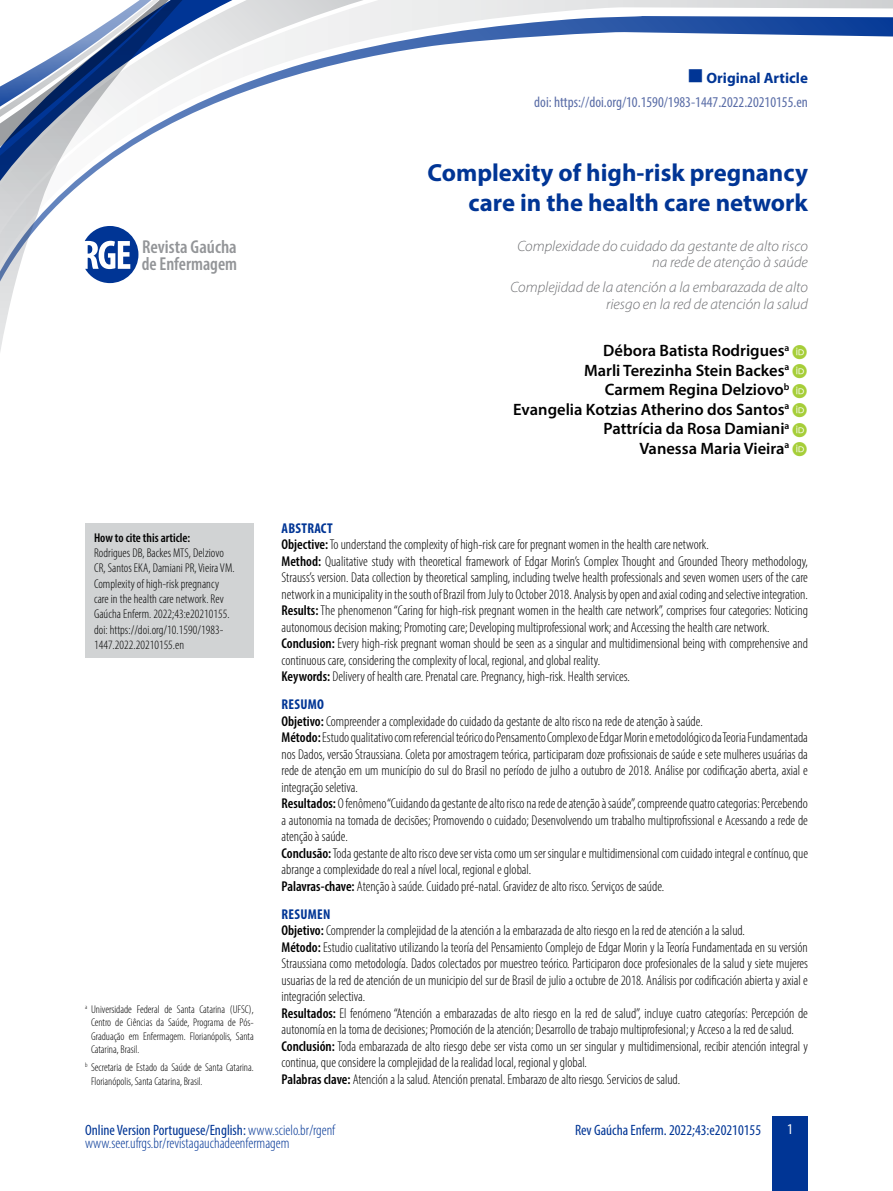
<style>
.page{position:relative;width:893px;height:1191px;background:#fff}
.page>*{position:absolute;margin:0;border:0;box-sizing:border-box;transform-origin:0 0}
.t1{font:700 24.75px/29.7px "Myriad Pro";color:#003595;text-align:right}
.t2{font:600 condensed 18.75px/16.6px "Myriad Pro";color:#939598}
.t3{font:600 16.5px/19.5px "Myriad Pro";color:#000;text-align:right}
.t4{font:italic 300 15px/16.5px "Myriad Pro";color:#6d6e71;text-align:right}
.t5{font:condensed 15px "Myriad Pro";color:#003595}
.t6{font:condensed 15px "Myriad Pro";color:#5a6da7}
.t7{font:300 condensed 15px "Myriad Pro";color:#003595}
.t8{font:700 15px "Myriad Pro";color:#003595}
.t9{font:condensed 15px "Myriad Pro";color:#fff}
.t10{font:300 condensed 14.25px/16.5px "Myriad Pro";color:#000}
.t11{font:300 condensed 12.75px/15.3px "Myriad Pro";letter-spacing:.005em;color:#000}
.t12{font:600 condensed 12.75px "Myriad Pro";color:#000}
.t13{font:300 condensed 11.25px/13.5px "Myriad Pro";color:#000;text-align:justify}
.s1{font-weight:700;color:#003595}
.s2{font-weight:600}
.s3{font-weight:300}
</style>
<div class="page">
<svg style="left:202px;top:0;width:691px;height:109px"></svg>
<svg style="left:0;top:0;width:202px;height:352px"></svg>
<div style="left:772px;top:1116px;width:36px;height:75px;background:#003595"></div>
<svg style="left:85px;top:226px;width:53px;height:57px"></svg>
<div style="left:85px;top:523px;width:169px;height:135px;background:#d1d3d4"></div>
<svg style="left:689px;top:69px;width:13px;height:14px"></svg>
<p class="t8" style="left:706px;top:68px;width:103px">Original Article</p>
<h2 class="t2" style="left:142px;top:238px;width:97px">Revista Gaúcha de Enfermagem</h2>
<p class="t12" style="left:94px;top:529px;width:98px">How to cite this article:</p>
<p class="t11" style="left:94px;top:545px;width:142px">Rodrigues DB, Backes MTS, Delziovo CR, Santos EKA, Damiani PR, Vieira VM.<br>Complexity of high-risk pregnancy care in the health care network. Rev Gaúcha Enferm. 2022;43:e20210155. doi: https://doi.org/10.1590/1983- 1447.2022.20210155.en</p>
<p class="t13" style="left:91px;top:1002px;width:164px;text-indent:-6px"><sup>a</sup> Universidade Federal de Santa Catarina (UFSC), Centro de Ciências da Saúde, Programa de Pós-Graduação em Enfermagem. Florianópolis, Santa Catarina, Brasil.</p>
<p class="t13" style="left:91px;top:1060px;width:164px;text-indent:-6px"><sup>b</sup> Secretaria de Estado da Saúde de Santa Catarina.<br>Florianópolis, Santa Catarina, Brasil.</p>
<p class="t6" style="left:534px;top:93px;width:275px">doi: https://doi.org/10.1590/1983-1447.2022.20210155.en</p>
<h1 class="t1" style="left:427px;top:157px;width:382px">Complexity of high-risk pregnancy care in the health care network</h1>
<p class="t4" style="left:517px;top:237px;width:292px">Complexidade do cuidado da gestante de alto risco na rede de atenção à saúde</p>
<p class="t4" style="left:510px;top:279px;width:299px">Complejidad de la atención a la embarazada de alto riesgo en la red de atención la salud</p>
<p class="t3" style="left:513px;top:340px;width:278px">Débora Batista Rodrigues<sup>a<br></sup>Marli Terezinha Stein Backes<sup>a<br></sup>Carmem Regina Delziovo<sup>b<br></sup>Evangelia Kotzias Atherino dos Santos<sup>a<br></sup>Pattrícia da Rosa Damiani<sup>a<br></sup>Vanessa Maria Vieira<sup>a</sup></p>
<p class="t10" style="left:281px;top:520px;width:528px"><span class="s1">ABSTRACT<br></span><span class="s2">Objective:</span> To understand the complexity of high-risk care for pregnant women in the health care network.<br><span class="s2">Method:</span> Qualitative study with theoretical framework of Edgar Morin’s Complex Thought and Grounded Theory methodology, Strauss’s version. Data collection by theoretical sampling, including twelve health professionals and seven women users of the care network in a municipality in the south of Brazil from July to October 2018. Analysis by open and axial coding and selective integration.<br><span class="s2">Results:</span> The phenomenon “Caring for high-risk pregnant women in the health care network”, comprises four categories: Noticing autonomous decision making; Promoting care; Developing multiprofessional work; and Accessing the health care network.<br><span class="s2">Conclusion:</span> Every high-risk pregnant woman should be seen as a singular and multidimensional being with comprehensive and continuous care, considering the complexity of local, regional, and global reality.<br><span class="s2">Keywords:</span> Delivery of health care. Prenatal care. Pregnancy, high-risk. Health services.</p>
<p class="t10" style="left:281px;top:696px;width:528px"><span class="s1">RESUMO<br></span><span class="s2">Objetivo:</span> Compreender a complexidade do cuidado da gestante de alto risco na rede de atenção à saúde.<br><span class="s2">Método:</span> Estudo qualitativo com referencial teórico do Pensamento Complexo de Edgar Morin e metodológico da Teoria Fundamentada nos Dados, versão Straussiana. Coleta por amostragem teórica, participaram doze profissionais de saúde e sete mulheres usuárias da rede de atenção em um município do sul do Brasil no período de julho a outubro de 2018. Análise por codificação aberta, axial e integração seletiva.<br><span class="s2">Resultados:</span> O fenômeno “Cuidando da gestante de alto risco na rede de atenção à saúde”, compreende quatro categorias: Percebendo a autonomia na tomada de decisões; Promovendo o cuidado; Desenvolvendo um trabalho multiprofissional e Acessando a rede de atenção à saúde.<br><span class="s2">Conclusão:</span> Toda gestante de alto risco deve ser vista como um ser singular e multidimensional com cuidado integral e contínuo, que abrange a complexidade do real a nível local, regional e global.<br><span class="s2">Palavras-chave:</span> Atenção à saúde. Cuidado pré-natal. Gravidez de alto risco. Serviços de saúde.</p>
<p class="t10" style="left:281px;top:905px;width:528px"><span class="s1">RESUMEN<br></span><span class="s2">Objetivo:</span> Comprender la complejidad de la atención a la embarazada de alto riesgo en la red de atención a la salud.<br><span class="s2">Método:</span> Estudio cualitativo utilizando la teoría del Pensamiento Complejo de Edgar Morin y la Teoría Fundamentada en su versión Straussiana como metodología. Dados colectados por muestreo teórico. Participaron doce profesionales de la salud y siete mujeres usuarias de la red de atención de un municipio del sur de Brasil de julio a octubre de 2018. Análisis por codificación abierta y axial e integración selectiva.<br><span class="s2">Resultados:</span> El fenómeno “Atención a embarazadas de alto riesgo en la red de salud”, incluye cuatro categorías: Percepción de autonomía en la toma de decisiones; Promoción de la atención; Desarrollo de trabajo multiprofesional; y Acceso a la red de salud.<br><span class="s2">Conclusión:</span> Toda embarazada de alto riesgo debe ser vista como un ser singular y multidimensional, recibir atención integral y continua, que considere la complejidad de la realidad local, regional y global.<br><span class="s2">Palabras clave:</span> Atención a la salud. Atención prenatal. Embarazo de alto riesgo. Servicios de salud.</p>
<p class="t5" style="left:85px;top:1121px;width:252px">Online Version Portuguese/English: <span class="s3">www.scielo.br/rgenf</span></p>
<p class="t7" style="left:85px;top:1134px;width:206px">www.seer.ufrgs.br/revistagauchadeenfermagem</p>
<p class="t5" style="left:575px;top:1121px;width:188px">Rev Gaúcha Enferm. 2022;43:e20210155</p>
<p class="t9" style="left:787px;top:1120px;width:7px">1</p>
</div>
